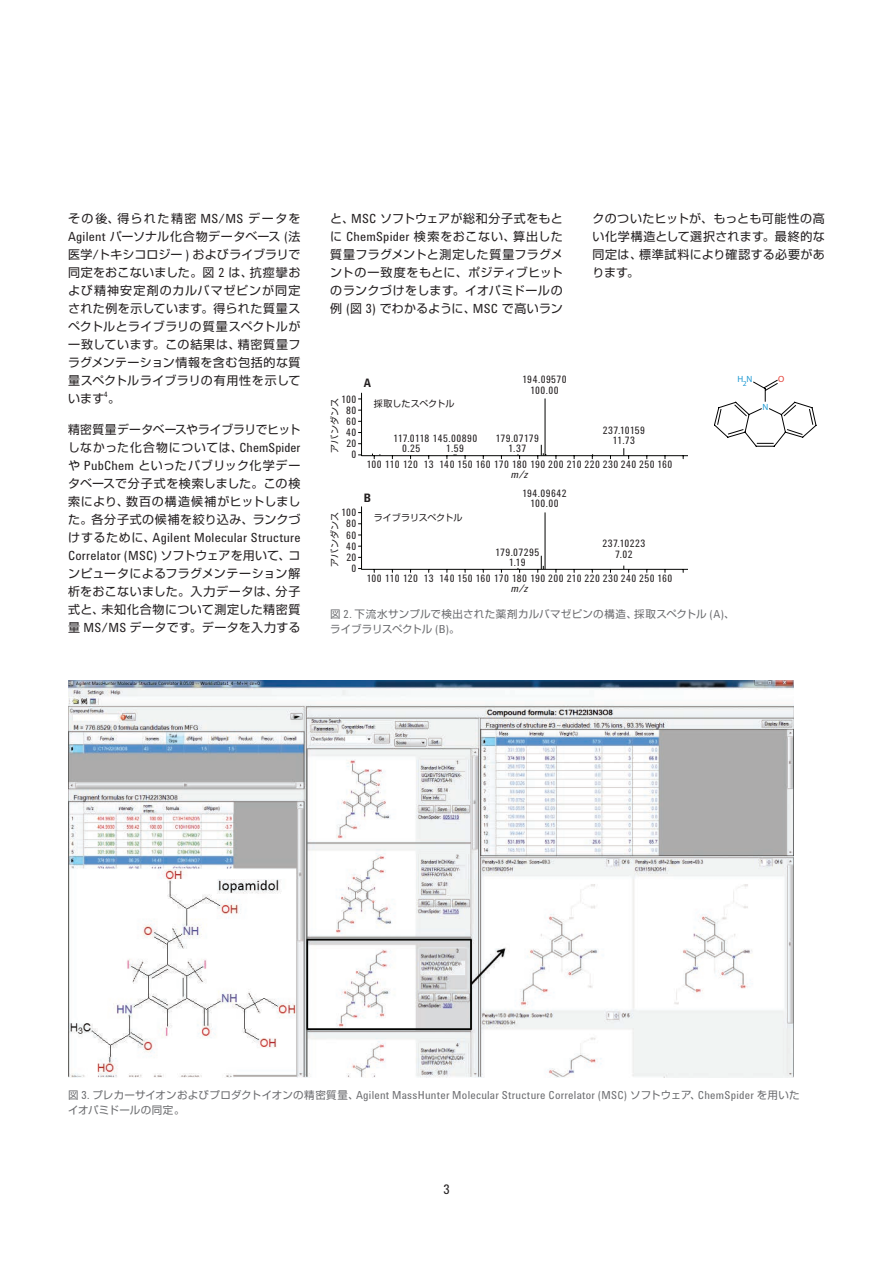
<style>
.page{position:relative;width:893px;height:1263px;background:#fff}
.page>*{position:absolute;margin:0;border:0;box-sizing:border-box;transform-origin:0 0}
.t1{font:13.5px "Agilent Condensed CFF";color:#231f20}
.t2{font:12.9px/18px "Agilent Condensed CFF";letter-spacing:.02em;color:#231f20}
.t3{font:12px/18px "Shin Go Pro";letter-spacing:.035em;color:#231f20;text-align:justify}
.t4{font:700 12px "Agilent Condensed CFF";color:#231f20}
.t5{font:11.4px "Agilent Condensed CFF";letter-spacing:.025em;color:#6c6d70}
.t6{font:10.5px/10.5px "Agilent Condensed CFF";letter-spacing:.035em;color:#231f20;text-align:center}
.t7{font:10.5px/15px "Shin Go Pro";letter-spacing:.02em;color:#6c6d70}
.t8{font:italic 10.5px "Agilent Condensed CFF";color:#231f20}
.t9{font:9px "Shin Go Pro Regular 90 pv RKSJ H";color:#231f20}
.t10{font:9px "Shin Go Pro Regular 90 pv RKSJ H";letter-spacing:-.02em;color:#231f20}
.t11{font:9px "Agilent Cond TT";color:#1e99d3}
.t12{font:9px "Agilent Cond TT";color:#e33c33}
.t13{font:7.5px "Agilent Condensed CFF";color:#231f20}
.s1{font-family:"Agilent Condensed CFF";font-size:12.9px}
.s2{font-family:"Shin Go Pro";font-size:12px}
.s3{font-family:"Agilent Condensed CFF";font-size:11.4px}
.s4{font-family:"Shin Go Pro";font-size:10.5px}
</style>
<div class="page">
<svg style="left:358px;top:506px;width:330px;height:67px"></svg>
<svg style="left:358px;top:393px;width:330px;height:66px"></svg>
<svg style="left:714px;top:380px;width:102px;height:66px"></svg>
<img style="left:68px;top:680px;width:725px;height:397px">
<p class="t3" style="left:68px;top:208px;width:234px">その後、得られた精密 <span class="s1">MS/MS</span> データを<span class="s1">Agilent</span> パーソナル化合物データベース <span class="s1">(</span>法医学<span class="s1">/</span>トキシコロジー <span class="s1">)</span> およびライブラリで同定をおこないました。図 <span class="s1">2</span> は、抗痙攣および精神安定剤のカルバマゼピンが同定された例を示しています。得られた質量スペクトルとライブラリの質量スペクトルが一致しています。この結果は、精密質量フラグメンテーション情報を含む包括的な質量スペクトルライブラリの有用性を示しています。</p>
<p class="t13" style="left:104px;top:389px;width:5px">4</p>
<p class="t3" style="left:68px;top:419px;width:234px">精密質量データベースやライブラリでヒットしなかった化合物については、<span class="s1">ChemSpider</span>や <span class="s1">PubChem</span> といったパブリック化学データベースで分子式を検索しました。この検索により、数百の構造候補がヒットしました。各分子式の候補を絞り込み、ランクづ</p>
<p class="t2" style="left:68px;top:528px;width:234px"><span class="s2">けするために、</span>Agilent Molecular Structure<br>Correlator (MSC) <span class="s2">ソフトウェアを用いて、コ</span></p>
<p class="t3" style="left:68px;top:563px;width:234px">ンピュータによるフラグメンテーション解析をおこないました。入力データは、分子式と、未知化合物について測定した精密質量 <span class="s1">MS/MS</span> データです。データを入力する</p>
<p class="t3" style="left:330px;top:208px;width:234px">と、<span class="s1">MSC</span> ソフトウェアが総和分子式をもとに <span class="s1">ChemSpider</span> 検索をおこない、算出した質量フラグメントと測定した質量フラグメントの一致度をもとに、ポジティブヒットのランクづけをします。イオパミドールの例 <span class="s1">(</span>図 <span class="s1">3)</span> でわかるように、<span class="s1">MSC</span> で高いラン</p>
<p class="t3" style="left:592px;top:208px;width:234px">クのついたヒットが、もっとも可能性の高い化学構造として選択されます。最終的な同定は、標準試料により確認する必要があります。</p>
<p class="t6" style="left:341px;top:393px;width:17px">100</p>
<p class="t9" style="left:327px;top:453px;width:57px;rotate:-90deg">アバンダンス</p>
<p class="t6" style="left:346px;top:404px;width:12px;line-height:11.1px;text-align:left">80<br>60</p>
<p class="t6" style="left:346px;top:426px;width:12px;line-height:11.1px">40<br>20<br>0</p>
<p class="t4" style="left:364px;top:374px;width:9px">A</p>
<p class="t9" style="left:374px;top:397px;width:82px">採取したスペクトル</p>
<p class="t6" style="left:522px;top:374px;width:46px">194.09570<br>100.00</p>
<p class="t6" style="left:446px;top:443px;width:19px">1.59</p>
<p class="t6" style="left:496px;top:433px;width:45px">179.07179<br>1.37</p>
<p class="t6" style="left:603px;top:424px;width:44px">237.10159<br>11.73</p>
<p class="t6" style="left:402px;top:433px;width:76px;text-align:left;text-indent:-9px">117.0118 145.00890<br>0.25</p>
<p class="t6" style="left:367px;top:459px;width:307px">100 110 120 13 140 150 160 170 180 190 200 210 220 230 240 250 160</p>
<p class="t8" style="left:511px;top:467px;width:18px">m/z</p>
<p class="t6" style="left:341px;top:507px;width:17px">100</p>
<p class="t9" style="left:327px;top:567px;width:57px;rotate:-90deg">アバンダンス</p>
<p class="t6" style="left:346px;top:518px;width:12px;line-height:11.1px;text-align:left">80<br>60</p>
<p class="t6" style="left:346px;top:540px;width:12px;line-height:11.1px">40<br>20<br>0</p>
<p class="t4" style="left:364px;top:488px;width:9px">B</p>
<p class="t10" style="left:374px;top:510px;width:90px">ライブラリスペクトル</p>
<p class="t6" style="left:522px;top:487px;width:46px">194.09642<br>100.00</p>
<p class="t6" style="left:495px;top:546px;width:45px">179.07295<br>1.19</p>
<p class="t6" style="left:602px;top:538px;width:45px">237.10223<br>7.02</p>
<p class="t6" style="left:367px;top:573px;width:307px">100 110 120 13 140 150 160 170 180 190 200 210 220 230 240 250 160</p>
<p class="t8" style="left:511px;top:581px;width:18px">m/z</p>
<p class="t7" style="left:330px;top:605px;width:406px">図 <span class="s3">2.</span> 下流水サンプルで検出された薬剤カルバマゼピンの構造、採取スペクトル <span class="s3">(A)</span>、ライブラリスペクトル <span class="s3">(B)</span>。</p>
<p class="t11" style="left:737px;top:373px;width:16px">H N<sub>2</sub></p>
<p class="t12" style="left:778px;top:373px;width:8px">O</p>
<p class="t11" style="left:762px;top:401px;width:7px">N</p>
<p class="t5" style="left:68px;top:1086px;width:733px"><span class="s4">図</span> 3. <span class="s4">プレカーサイオンおよびプロダクトイオンの精密質量、</span>Agilent MassHunter Molecular Structure Correlator (MSC) <span class="s4">ソフトウェア、</span>ChemSpider <span class="s4">を用いた</span></p>
<p class="t7" style="left:68px;top:1101px;width:118px">イオパミドールの同定。</p>
<p class="t1" style="left:443px;top:1179px;width:8px">3</p>
</div>
